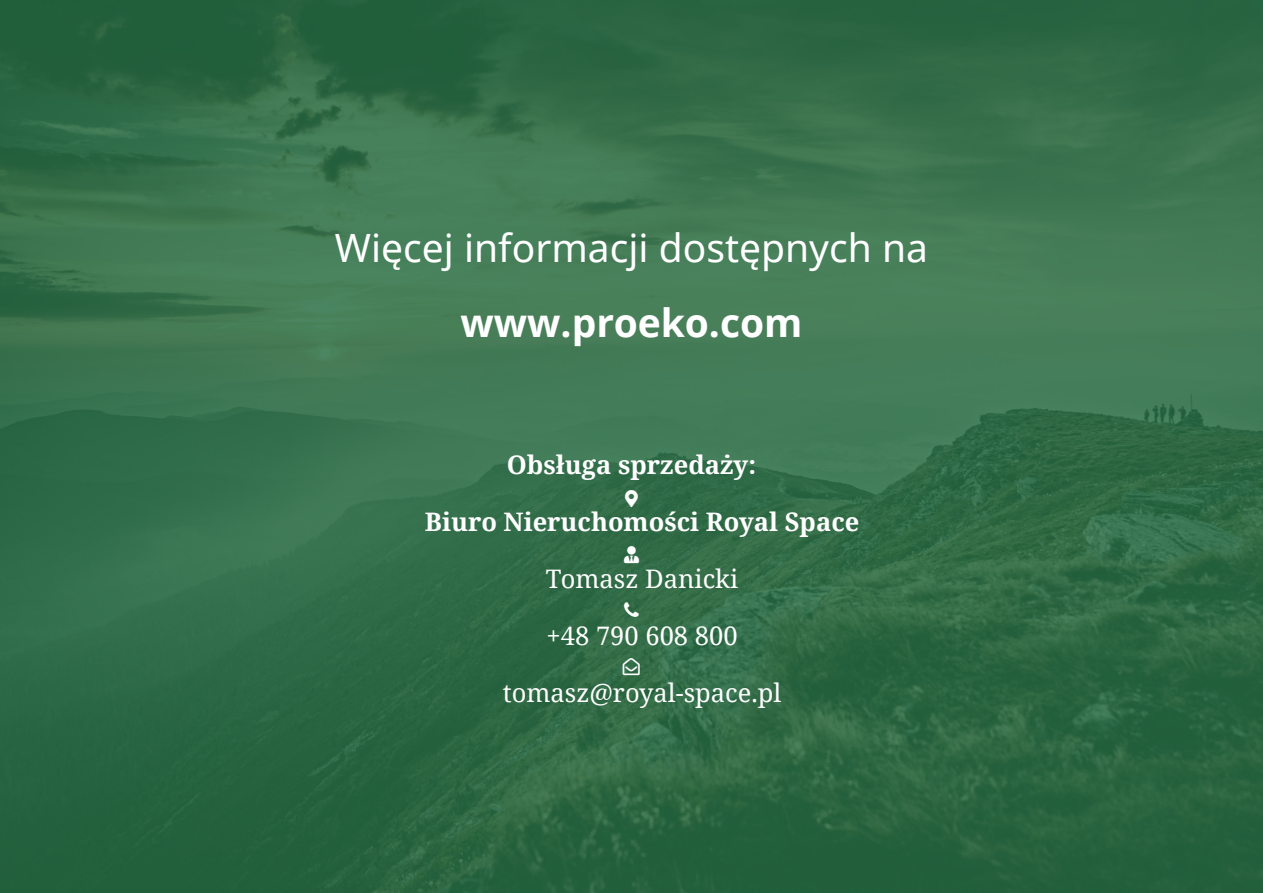
<style>
.page{position:relative;width:1263px;height:893px;background:#fff}
.page>*{position:absolute;margin:0;border:0;box-sizing:border-box;transform-origin:0 0}
.t1{font:39px "Noto Sans";color:#fff}
.t2{font:700 39px "Noto Sans";color:#fff}
.t3{font:25.5px "Noto Serif";color:#fff}
.t4{font:700 25.5px "Noto Serif";color:#fff}
</style>
<div class="page">
<div style="left:0;top:0;width:1263px;height:893px;background:#236f42;opacity:.8"></div>
<svg style="left:625px;top:490px;width:13px;height:17px"></svg>
<svg style="left:624px;top:546px;width:15px;height:17px"></svg>
<svg style="left:623px;top:658px;width:17px;height:17px"></svg>
<svg style="left:624px;top:602px;width:15px;height:15px"></svg>
<h1 class="t1" style="left:335px;top:220px;width:595px">Więcej informacji dostępnych na</h1>
<h1 class="t2" style="left:460px;top:295px;width:344px">www.proeko.com</h1>
<p class="t4" style="left:507px;top:447px;width:251px">Obsługa sprzedaży:</p>
<p class="t4" style="left:425px;top:504px;width:436px">Biuro Nieruchomości Royal Space</p>
<p class="t3" style="left:546px;top:561px;width:194px">Tomasz Danicki</p>
<p class="t3" style="left:547px;top:618px;width:192px">+48 790 608 800</p>
<p class="t3" style="left:503px;top:675px;width:280px">tomasz@royal-space.pl</p>
</div>
